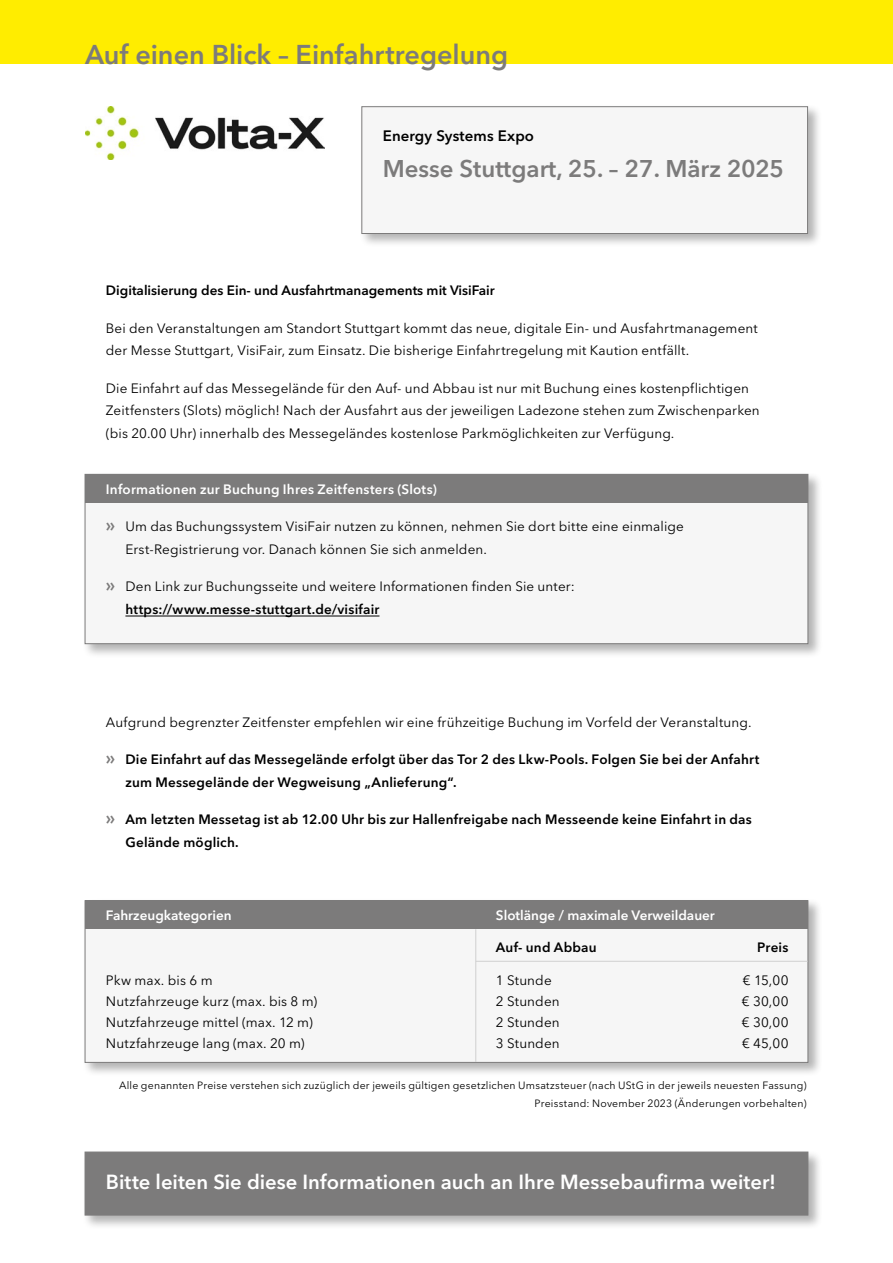
<style>
.page{position:relative;width:893px;height:1263px;background:#fff}
.page>*{position:absolute;margin:0;border:0;box-sizing:border-box;transform-origin:0 0}
.t1{font:600 27px "Avenir Next LT Pro";color:#7c7b7b}
.t2{font:600 24px "Avenir Next LT Pro";color:#7c7b7b}
.t3{font:600 20.25px "Avenir Next LT Pro";color:#fff}
.t4{font:600 15px "Avenir Next LT Pro";letter-spacing:.01em;color:#000}
.t5{font:13.5px/22.5px "Avenir Next LT Pro";letter-spacing:.01em;color:#000}
.t6{font:600 13.5px/22.5px "Avenir Next LT Pro";letter-spacing:.015em;color:#000}
.t7{font:600 13.5px "Avenir Next LT Pro";color:#fff}
.t8{font:10.5px/18px "Avenir Next LT Pro";letter-spacing:.02em;color:#000;text-align:right}
.s1{font-weight:600;font-size:18px;color:#7c7b7b}
.s2{font-weight:600}
.s3{font-size:18px;color:#7c7b7b}
</style>
<div class="page">
<div style="left:359px;top:104px;width:463px;height:144px;background:#000;opacity:.3"></div>
<div style="left:361px;top:106px;width:447px;height:128px;background:#f6f6f6;border:1px solid #7c7b7b"></div>
<img style="left:86px;top:106px;width:239px;height:53px">
<div style="left:0;top:0;width:893px;height:64px;background:#ffed00"></div>
<div style="left:83px;top:1150px;width:739px;height:79px;background:#000;opacity:.3"></div>
<div style="left:85px;top:1152px;width:723px;height:63px;background:#7c7b7b"></div>
<div style="left:83px;top:898px;width:739px;height:179px;background:#000;opacity:.3"></div>
<div style="left:85px;top:900px;width:723px;height:163px;background:#f6f6f6;border:1px solid #7c7b7b"></div>
<div style="left:85px;top:900px;width:722px;height:29px;background:#7c7b7b"></div>
<div style="left:83px;top:472px;width:739px;height:186px;background:#000;opacity:.3"></div>
<div style="left:85px;top:474px;width:723px;height:170px;background:#f6f6f6;border:1px solid #7c7b7b"></div>
<div style="left:85px;top:474px;width:722px;height:29px;background:#7c7b7b"></div>
<hr style="left:476px;top:961px;width:331px;height:1px;background:#d0d0d0">
<hr style="left:475px;top:929px;width:1px;height:133px;background:#d0d0d0">
<hr style="left:125px;top:616px;width:254px;height:1px;background:#000">
<h1 class="t1" style="left:85px;top:38px;width:425px">Auf einen Blick – Einfahrtregelung</h1>
<p class="t4" style="left:383px;top:127px;width:153px">Energy Systems Expo</p>
<h2 class="t2" style="left:383px;top:154px;width:403px">Messe Stuttgart, 25. – 27. März 2025</h2>
<p class="t6" style="left:106px;top:279px;width:390px">Digitalisierung des Ein- und Ausfahrtmanagements mit VisiFair</p>
<p class="t5" style="left:106px;top:317px;width:653px">Bei den Veranstaltungen am Standort Stuttgart kommt das neue, digitale Ein- und Ausfahrtmanagement der Messe Stuttgart, VisiFair, zum Einsatz. Die bisherige Einfahrtregelung mit Kaution entfällt.</p>
<p class="t5" style="left:106px;top:377px;width:655px">Die Einfahrt auf das Messegelände für den Auf- und Abbau ist nur mit Buchung eines kostenpflichtigen<br>Zeitfensters (Slots) möglich! Nach der Ausfahrt aus der jeweiligen Ladezone stehen zum Zwischenparken (bis 20.00 Uhr) innerhalb des Messegeländes kostenlose Parkmöglichkeiten zur Verfügung.</p>
<p class="t7" style="left:106px;top:481px;width:332px">Informationen zur Buchung Ihres Zeitfensters (Slots)</p>
<p class="t5" style="left:125px;top:515px;width:560px;text-indent:-19px"><span class="s1">»</span> Um das Buchungssystem VisiFair nutzen zu können, nehmen Sie dort bitte eine einmalige<br>Erst-Registrierung vor. Danach können Sie sich anmelden.</p>
<p class="t5" style="left:125px;top:575px;width:451px;text-indent:-19px"><span class="s1">»</span> Den Link zur Buchungsseite und weitere Informationen finden Sie unter: <span class="s2">https://www.messe-stuttgart.de/visifair</span></p>
<p class="t5" style="left:106px;top:711px;width:647px">Aufgrund begrenzter Zeitfenster empfehlen wir eine frühzeitige Buchung im Vorfeld der Veranstaltung.</p>
<p class="t6" style="left:125px;top:748px;width:635px;text-indent:-19px"><span class="s3">»</span> Die Einfahrt auf das Messegelände erfolgt über das Tor 2 des Lkw-Pools. Folgen Sie bei der Anfahrt zum Messegelände der Wegweisung „Anlieferung“.</p>
<p class="t6" style="left:125px;top:808px;width:628px;text-indent:-19px"><span class="s3">»</span> Am letzten Messetag ist ab 12.00 Uhr bis zur Hallenfreigabe nach Messeende keine Einfahrt in das<br>Gelände möglich.</p>
<p class="t7" style="left:106px;top:907px;width:127px">Fahrzeugkategorien</p>
<p class="t7" style="left:496px;top:907px;width:220px">Slotlänge / maximale Verweildauer</p>
<p class="t6" style="left:496px;top:935px;width:102px">Auf- und Abbau</p>
<p class="t6" style="left:757px;top:935px;width:33px">Preis</p>
<p class="t5" style="left:106px;top:968px;width:108px">Pkw max. bis 6 m</p>
<p class="t5" style="left:496px;top:968px;width:57px">1 Stunde</p>
<p class="t5" style="left:743px;top:968px;width:47px">€ 15,00</p>
<p class="t5" style="left:106px;top:989px;width:213px">Nutzfahrzeuge kurz (max. bis 8 m)</p>
<p class="t5" style="left:496px;top:989px;width:65px">2 Stunden</p>
<p class="t5" style="left:742px;top:989px;width:48px">€ 30,00</p>
<p class="t5" style="left:106px;top:1010px;width:208px">Nutzfahrzeuge mittel (max. 12 m)</p>
<p class="t5" style="left:496px;top:1010px;width:65px">2 Stunden</p>
<p class="t5" style="left:742px;top:1010px;width:48px">€ 30,00</p>
<p class="t5" style="left:106px;top:1032px;width:200px">Nutzfahrzeuge lang (max. 20 m)</p>
<p class="t5" style="left:496px;top:1032px;width:65px">3 Stunden</p>
<p class="t5" style="left:742px;top:1032px;width:48px">€ 45,00</p>
<p class="t8" style="left:119px;top:1076px;width:689px">Alle genannten Preise verstehen sich zuzüglich der jeweils gültigen gesetzlichen Umsatzsteuer (nach UStG in der jeweils neuesten Fassung)<br>Preisstand: November 2023 (Änderungen vorbehalten)</p>
<h3 class="t3" style="left:106px;top:1170px;width:672px">Bitte leiten Sie diese Informationen auch an Ihre Messebaufirma weiter!</h3>
</div>
